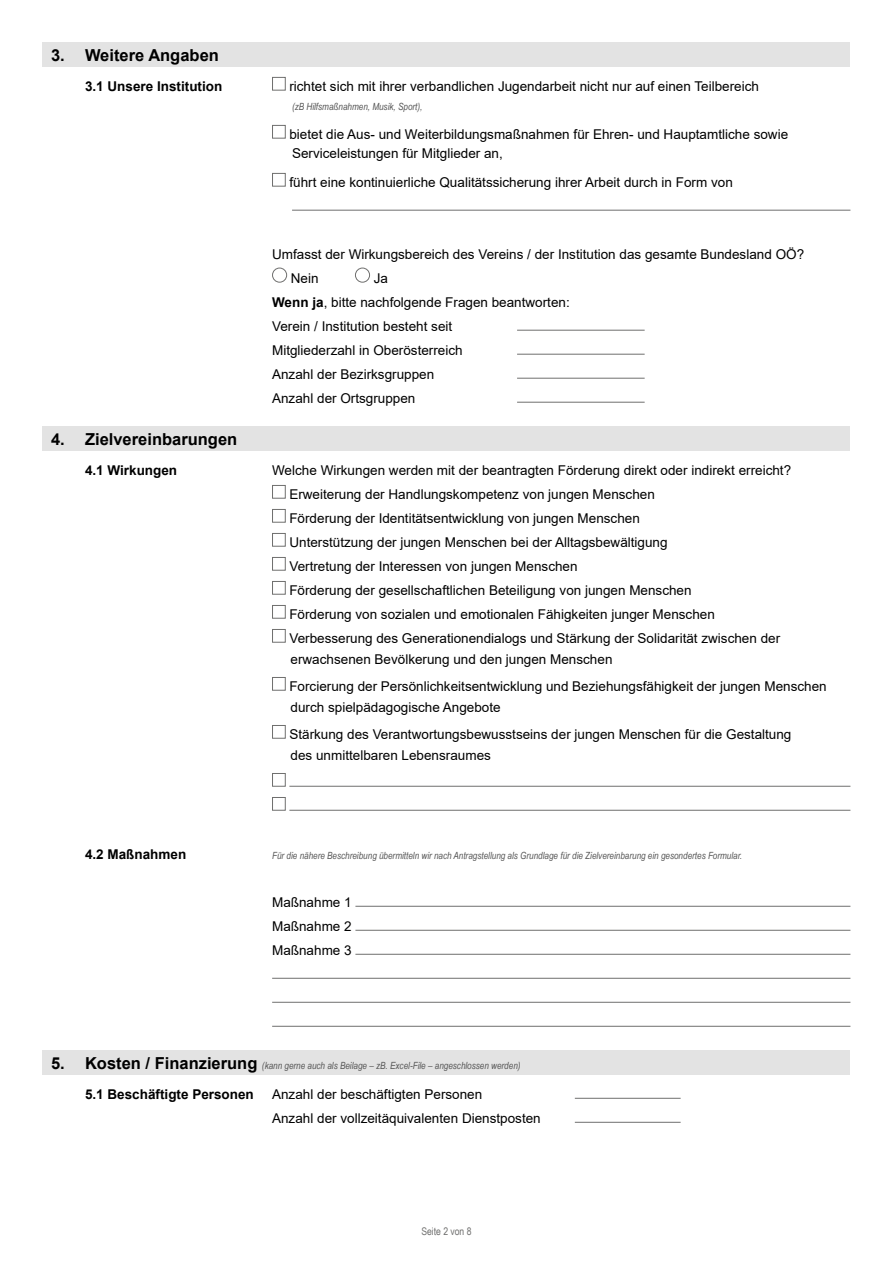
<style>
.page{position:relative;width:893px;height:1263px;background:#fff}
.page>*{position:absolute;margin:0;border:0;box-sizing:border-box;transform-origin:0 0}
.Formularabschnitt_H2{font:700 16.5px "Arial";color:#000}
.Formularabschnitt_P_Text{font:13.5px/24px "Arial";color:#000}
.Formularabschnitt_P_Text-2{font:700 13.5px "Arial";color:#000}
.t1{font:10.5px "Arial Narrow";color:#6f6f6e}
.Formularabschnitt_P_Text-3{font:italic 9.9px "Arial Narrow";color:#565656}
.Formularabschnitt_H2-2{font:italic 9.9px "Arial Narrow";color:#565656}
.s1{font-weight:700}
.s2{font-family:"Arial";font-weight:700;font-style:normal;font-size:16.5px;color:#000}
</style>
<div class="page">
<div style="left:43px;top:43px;width:807px;height:24px;background:#e3e3e3"></div>
<div style="left:272px;top:77px;width:14px;height:14px;border:1px solid #6f6f6e"></div>
<div style="left:272px;top:125px;width:14px;height:14px;border:1px solid #6f6f6e"></div>
<div style="left:272px;top:173px;width:14px;height:14px;border:1px solid #6f6f6e"></div>
<hr style="left:292px;top:210px;width:558px;height:1px;background:#6f6f6e">
<div style="left:272px;top:268px;width:15px;height:15px;border:1px solid #6f6f6e;border-radius:50%"></div>
<div style="left:355px;top:268px;width:15px;height:15px;border:1px solid #6f6f6e;border-radius:50%"></div>
<hr style="left:517px;top:330px;width:128px;height:1px;background:#6f6f6e">
<hr style="left:517px;top:354px;width:128px;height:1px;background:#6f6f6e">
<hr style="left:517px;top:378px;width:128px;height:1px;background:#6f6f6e">
<hr style="left:517px;top:402px;width:128px;height:1px;background:#6f6f6e">
<div style="left:43px;top:427px;width:807px;height:24px;background:#e3e3e3"></div>
<div style="left:272px;top:485px;width:14px;height:14px;border:1px solid #6f6f6e"></div>
<div style="left:272px;top:509px;width:14px;height:14px;border:1px solid #6f6f6e"></div>
<div style="left:272px;top:533px;width:14px;height:14px;border:1px solid #6f6f6e"></div>
<div style="left:272px;top:557px;width:14px;height:14px;border:1px solid #6f6f6e"></div>
<div style="left:272px;top:581px;width:14px;height:14px;border:1px solid #6f6f6e"></div>
<div style="left:272px;top:605px;width:14px;height:14px;border:1px solid #6f6f6e"></div>
<div style="left:272px;top:629px;width:14px;height:14px;border:1px solid #6f6f6e"></div>
<div style="left:272px;top:677px;width:14px;height:14px;border:1px solid #6f6f6e"></div>
<div style="left:272px;top:725px;width:14px;height:14px;border:1px solid #6f6f6e"></div>
<div style="left:272px;top:773px;width:14px;height:14px;border:1px solid #6f6f6e"></div>
<hr style="left:289px;top:786px;width:561px;height:1px;background:#6f6f6e">
<div style="left:272px;top:797px;width:14px;height:14px;border:1px solid #6f6f6e"></div>
<hr style="left:289px;top:810px;width:561px;height:1px;background:#6f6f6e">
<hr style="left:355px;top:906px;width:495px;height:1px;background:#6f6f6e">
<hr style="left:355px;top:930px;width:495px;height:1px;background:#6f6f6e">
<hr style="left:355px;top:954px;width:495px;height:1px;background:#6f6f6e">
<hr style="left:272px;top:978px;width:578px;height:1px;background:#6f6f6e">
<hr style="left:272px;top:1002px;width:578px;height:1px;background:#6f6f6e">
<hr style="left:272px;top:1026px;width:578px;height:1px;background:#6f6f6e">
<div style="left:43px;top:1051px;width:807px;height:24px;background:#e3e3e3"></div>
<hr style="left:575px;top:1098px;width:106px;height:1px;background:#6f6f6e">
<hr style="left:575px;top:1122px;width:106px;height:1px;background:#6f6f6e">
<h2 class="Formularabschnitt_H2" style="left:51px;top:43px;width:169px">3. Weitere Angaben</h2>
<p class="Formularabschnitt_P_Text-2" style="left:85px;top:76px;width:139px">3.1 Unsere Institution</p>
<p class="Formularabschnitt_P_Text" style="left:289px;top:74px;width:471px">richtet sich mit ihrer verbandlichen Jugendarbeit nicht nur auf einen Teilbereich</p>
<p class="Formularabschnitt_P_Text-3" style="left:292px;top:100px;width:132px">(zB Hilfsmaßnahmen, Musik, Sport),</p>
<p class="Formularabschnitt_P_Text" style="left:289px;top:124px;width:500px;line-height:19.5px">bietet die Aus- und Weiterbildungsmaßnahmen für Ehren- und Hauptamtliche sowie<br>Serviceleistungen für Mitglieder an,</p>
<p class="Formularabschnitt_P_Text" style="left:289px;top:170px;width:445px">führt eine kontinuierliche Qualitätssicherung ihrer Arbeit durch in Form von</p>
<p class="Formularabschnitt_P_Text" style="left:291px;top:242px;width:515px;text-indent:-19px">Umfasst der Wirkungsbereich des Vereins / der Institution das gesamte Bundesland OÖ?<br>Nein</p>
<p class="Formularabschnitt_P_Text" style="left:272px;top:266px;width:299px;text-indent:102px">Ja<br><span class="s1">Wenn ja</span>, bitte nachfolgende Fragen beantworten:<br>Verein / Institution besteht seit<br>Mitgliederzahl in Oberösterreich<br>Anzahl der Bezirksgruppen<br>Anzahl der Ortsgruppen</p>
<h2 class="Formularabschnitt_H2" style="left:51px;top:427px;width:188px">4. Zielvereinbarungen</h2>
<p class="Formularabschnitt_P_Text-2" style="left:85px;top:460px;width:94px">4.1 Wirkungen</p>
<p class="Formularabschnitt_P_Text" style="left:289px;top:458px;width:503px;text-indent:-17px">Welche Wirkungen werden mit der beantragten Förderung direkt oder indirekt erreicht?<br>Erweiterung der Handlungskompetenz von jungen Menschen<br>Förderung der Identitätsentwicklung von jungen Menschen<br>Unterstützung der jungen Menschen bei der Alltagsbewältigung<br>Vertretung der Interessen von jungen Menschen<br>Förderung der gesellschaftlichen Beteiligung von jungen Menschen<br>Förderung von sozialen und emotionalen Fähigkeiten junger Menschen Verbesserung des Generationendialogs und Stärkung der Solidarität zwischen der</p>
<p class="Formularabschnitt_P_Text" style="left:289px;top:645px;width:539px;line-height:27px">erwachsenen Bevölkerung und den jungen Menschen<br>Forcierung der Persönlichkeitsentwicklung und Beziehungsfähigkeit der jungen Menschen</p>
<p class="Formularabschnitt_P_Text" style="left:289px;top:693px;width:504px;line-height:27px">durch spielpädagogische Angebote<br>Stärkung des Verantwortungsbewusstseins der jungen Menschen für die Gestaltung</p>
<p class="Formularabschnitt_P_Text" style="left:291px;top:743px;width:202px">des unmittelbaren Lebensraumes</p>
<p class="Formularabschnitt_P_Text-2" style="left:85px;top:844px;width:103px">4.2 Maßnahmen</p>
<p class="Formularabschnitt_P_Text-3" style="left:272px;top:848px;width:471px">Für die nähere Beschreibung übermitteln wir nach Antragstellung als Grundlage für die Zielvereinbarung ein gesondertes Formular.</p>
<p class="Formularabschnitt_P_Text" style="left:272px;top:890px;width:81px;text-align:justify">Maßnahme 1<br>Maßnahme 2<br>Maßnahme 3</p>
<h2 class="Formularabschnitt_H2-2" style="left:51px;top:1058px;width:471px"><span class="s2">5. Kosten / Finanzierung</span> (kann gerne auch als Beilage – zB. Excel-File – angeschlossen werden)</h2>
<p class="Formularabschnitt_P_Text-2" style="left:85px;top:1084px;width:170px">5.1 Beschäftigte Personen</p>
<p class="Formularabschnitt_P_Text" style="left:272px;top:1082px;width:270px">Anzahl der beschäftigten Personen<br>Anzahl der vollzeitäquivalenten Dienstposten</p>
<p class="t1" style="left:421px;top:1223px;width:52px">Seite 2 von 8</p>
</div>
